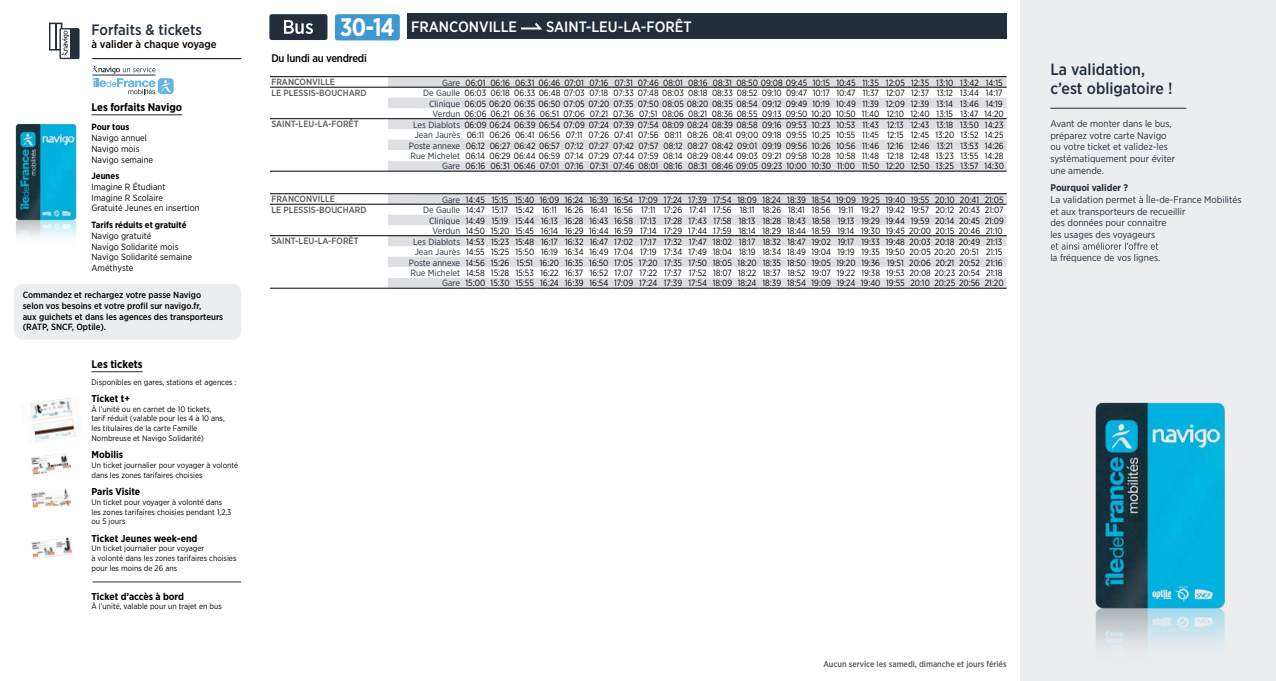
<style>
.page{position:relative;width:1276px;height:681px;background:#fff}
.page>*{position:absolute;margin:0;border:0;box-sizing:border-box;transform-origin:0 0}
.t1{font:700 25.2px "Gotham Narrow";color:#fff;scale:.9 1}
.t2{font:500 16.1px/19.4px "Gotham Narrow";color:#232f3b}
.t3{font:500 15px "Gotham Narrow";color:#fff}
.t4{font:500 15px "Gotham Narrow";color:#232f3b}
.t5{font:700 11px "Gotham Narrow";color:#000}
.t6{font:500 11px "Gotham Narrow";color:#000}
.t7{font:500 11px "Gotham Narrow";letter-spacing:-.02em;color:#000}
.t8{font:700 10px "Gotham Narrow";color:#000}
.t9{font:9.7px/11.6px "Gotham Narrow";color:#232f3b}
.t10{font:700 9.7px "Gotham Narrow";color:#232f3b}
.t11{font:9px/10.4px "Gotham Narrow";color:#000;text-align:right;scale:.95 1}
.t12{font:9px/10.8px "Gotham Narrow";color:#000}
.t13{font:500 9px/10.8px "Gotham Narrow";color:#000}
.t14{font:500 9px "Gotham Narrow";color:#58585a}
.t15{font:700 9px "Gotham Narrow";color:#000}
.t16{font:500 8.5px "Gotham Narrow";color:#58585a}
.t17{font:8px/9.6px "Gotham Narrow";color:#000}
.s1{color:#222e3b}
</style>
<div class="page">
<div style="left:269px;top:14px;width:58px;height:26px;background:#222e3b;border-radius:3px"></div>
<svg style="left:284px;top:20px;width:29px;height:14px"></svg>
<div style="left:407px;top:13px;width:599px;height:26px;background:#222e3b"></div>
<svg style="left:520px;top:23px;width:22px;height:7px"></svg>
<div style="left:335px;top:14px;width:65px;height:26px;background:#3d99d0;border-radius:3px"></div>
<svg style="left:388px;top:139px;width:618px;height:32px;fill:#dedfe3"></svg>
<svg style="left:388px;top:150px;width:618px;height:11px"></svg>
<hr style="left:270px;top:76px;width:118px;height:1px;background:#000">
<hr style="left:270px;top:171px;width:118px;height:1px;background:#000">
<hr style="left:388px;top:171px;width:75px;height:1px;background:#000">
<svg style="left:463px;top:171px;width:543px;height:1px"></svg>
<hr style="left:270px;top:87px;width:118px;height:1px;background:#000">
<hr style="left:270px;top:118px;width:118px;height:1px;background:#000">
<svg style="left:388px;top:76px;width:618px;height:53px"></svg>
<div style="left:388px;top:257px;width:618px;height:30px;background:#dedfe3"></div>
<svg style="left:388px;top:267px;width:618px;height:10px"></svg>
<hr style="left:270px;top:193px;width:118px;height:1px;background:#000">
<hr style="left:270px;top:287px;width:118px;height:1px;background:#000">
<hr style="left:388px;top:287px;width:75px;height:1px;background:#000">
<svg style="left:463px;top:287px;width:543px;height:1px"></svg>
<hr style="left:270px;top:204px;width:118px;height:1px;background:#000">
<hr style="left:270px;top:235px;width:118px;height:1px;background:#000">
<svg style="left:388px;top:193px;width:618px;height:53px"></svg>
<div style="left:1020px;top:0;width:256px;height:680px;background:#ecedef"></div>
<hr style="left:1050px;top:108px;width:136px;height:1px;background:#232f3b">
<svg style="left:1051px;top:242px;width:107px;height:7px"></svg>
<img style="left:1095px;top:402px;width:130px;height:246px">
<hr style="left:92px;top:581px;width:149px;height:1px;background:#232f3b">
<hr style="left:91px;top:114px;width:91px;height:1px;background:#232f3b">
<hr style="left:91px;top:371px;width:52px;height:1px;background:#232f3b">
<hr style="left:92px;top:58px;width:149px;height:1px;background:#000">
<img style="left:31px;top:453px;width:40px;height:19px">
<img style="left:33px;top:470px;width:18px;height:4px">
<img style="left:31px;top:488px;width:40px;height:20px">
<img style="left:33px;top:506px;width:17px;height:2px">
<img style="left:31px;top:537px;width:41px;height:22px">
<div style="left:14px;top:284px;width:227px;height:55px;background:#ecedef;border-radius:9px"></div>
<div style="left:49px;top:23px;width:13px;height:27px;border:2px solid #232f3b"></div>
<svg style="left:59px;top:28px;width:21px;height:31px"></svg>
<svg style="left:55px;top:24px;width:24px;height:34px"></svg>
<img style="left:15px;top:114px;width:107px;height:124px">
<img style="left:30px;top:398px;width:47px;height:44px">
<div style="left:158px;top:78px;width:16px;height:16px;background:#66b5e1;border-radius:4px"></div>
<svg style="left:92px;top:66px;width:79px;height:28px"></svg>
<hr style="left:92px;top:75px;width:63px;height:1px;background:#222e3b">
<h3 class="t4" style="left:91px;top:20px;width:112px">Forfaits &amp; tickets</h3>
<p class="t6" style="left:91px;top:37px;width:127px">à valider à chaque voyage</p>
<p class="t5" style="left:91px;top:100px;width:92px">Les forfaits Navigo</p>
<p class="t15" style="left:91px;top:121px;width:39px">Pour tous</p>
<p class="t12" style="left:91px;top:132px;width:63px">Navigo annuel<br>Navigo mois<br>Navigo semaine</p>
<p class="t15" style="left:91px;top:170px;width:29px">Jeunes</p>
<p class="t12" style="left:91px;top:181px;width:110px">Imagine R Étudiant<br>Imagine R Scolaire<br>Gratuité Jeunes en insertion</p>
<p class="t15" style="left:91px;top:219px;width:97px">Tarifs réduits et gratuité</p>
<p class="t12" style="left:91px;top:230px;width:102px">Navigo gratuité<br>Navigo Solidarité mois<br>Navigo Solidarité semaine<br>Améthyste</p>
<p class="t13" style="left:23px;top:289px;width:202px">Commandez et rechargez votre passe Navigo selon vos besoins et votre profil sur navigo.fr,<br>aux guichets et dans les agences des transporteurs (RATP, SNCF, Optile).</p>
<p class="t5" style="left:91px;top:356px;width:53px">Les tickets</p>
<p class="t17" style="left:91px;top:376px;width:146px">Disponibles en gares, stations et agences :</p>
<p class="t8" style="left:91px;top:392px;width:40px">Ticket t+</p>
<p class="t17" style="left:91px;top:404px;width:135px">À l’unité ou en carnet de 10 tickets, tarif réduit (valable pour les 4 à 10 ans, les titulaires de la carte Famille Nombreuse et Navigo Solidarité)</p>
<p class="t8" style="left:91px;top:448px;width:33px">Mobilis</p>
<p class="t17" style="left:91px;top:460px;width:148px">Un ticket journalier pour voyager à volonté dans les zones tarifaires choisies</p>
<p class="t8" style="left:91px;top:485px;width:50px">Paris Visite</p>
<p class="t17" style="left:91px;top:497px;width:141px">Un ticket pour voyager à volonté dans les zones tarifaires choisies pendant 1,2,3 ou 5 jours</p>
<p class="t8" style="left:91px;top:531px;width:107px">Ticket Jeunes week-end</p>
<p class="t17" style="left:91px;top:543px;width:146px">Un ticket journalier pour voyager<br>à volonté dans les zones tarifaires choisies pour les moins de 26 ans</p>
<p class="t8" style="left:91px;top:589px;width:94px">Ticket d’accès à bord</p>
<p class="t17" style="left:91px;top:601px;width:132px">À l’unité, valable pour un trajet en bus</p>
<h1 class="t1" style="left:340px;top:11px;width:62px">30-14</h1>
<p class="t7" style="left:271px;top:51px;width:97px">Du lundi au vendredi</p>
<p class="t14" style="left:271px;top:76px;width:65px">FRANCONVILLE</p>
<p class="t11" style="left:442px;top:77px;width:591px"><span class="s1">Gare</span> 06:01 06:16 06:31 06:46 07:01 07:16 07:31 07:46 08:01 08:16 08:31 08:50 09:08 09:45 10:15 10:45 11:35 12:05 12:35 13:10 13:42 14:15</p>
<p class="t14" style="left:271px;top:87px;width:97px">LE PLESSIS-BOUCHARD</p>
<p class="t11" style="left:423px;top:88px;width:613px"><span class="s1">De Gaulle</span> 06:03 06:18 06:33 06:48 07:03 07:18 07:33 07:48 08:03 08:18 08:33 08:52 09:10 09:47 10:17 10:47 11:37 12:07 12:37 13:12 13:44 14:17<br><span class="s1">Clinique</span> 06:05 06:20 06:35 06:50 07:05 07:20 07:35 07:50 08:05 08:20 08:35 08:54 09:12 09:49 10:19 10:49 11:39 12:09 12:39 13:14 13:46 14:19<br><span class="s1">Verdun</span> 06:06 06:21 06:36 06:51 07:06 07:21 07:36 07:51 08:06 08:21 08:36 08:55 09:13 09:50 10:20 10:50 11:40 12:10 12:40 13:15 13:47 14:20</p>
<p class="t14" style="left:271px;top:118px;width:89px">SAINT-LEU-LA-FORÊT</p>
<p class="t11" style="left:409px;top:119px;width:628px"><span class="s1">Les Diablots</span> 06:09 06:24 06:39 06:54 07:09 07:24 07:39 07:54 08:09 08:24 08:39 08:58 09:16 09:53 10:23 10:53 11:43 12:13 12:43 13:18 13:50 14:23<br><span class="s1">Jean Jaurès</span> 06:11 06:26 06:41 06:56 07:11 07:26 07:41 07:56 08:11 08:26 08:41 09:00 09:18 09:55 10:25 10:55 11:45 12:15 12:45 13:20 13:52 14:25<br><span class="s1">Poste annexe</span> 06:12 06:27 06:42 06:57 07:12 07:27 07:42 07:57 08:12 08:27 08:42 09:01 09:19 09:56 10:26 10:56 11:46 12:16 12:46 13:21 13:53 14:26<br><span class="s1">Rue Michelet</span> 06:14 06:29 06:44 06:59 07:14 07:29 07:44 07:59 08:14 08:29 08:44 09:03 09:21 09:58 10:28 10:58 11:48 12:18 12:48 13:23 13:55 14:28<br><span class="s1">Gare</span> 06:16 06:31 06:46 07:01 07:16 07:31 07:46 08:01 08:16 08:31 08:46 09:05 09:23 10:00 10:30 11:00 11:50 12:20 12:50 13:25 13:57 14:30</p>
<p class="t14" style="left:271px;top:193px;width:65px">FRANCONVILLE</p>
<p class="t11" style="left:442px;top:194px;width:593px"><span class="s1">Gare</span> 14:45 15:15 15:40 16:09 16:24 16:39 16:54 17:09 17:24 17:39 17:54 18:09 18:24 18:39 18:54 19:09 19:25 19:40 19:55 20:10 20:41 21:05</p>
<p class="t14" style="left:271px;top:204px;width:97px">LE PLESSIS-BOUCHARD</p>
<p class="t11" style="left:423px;top:205px;width:613px"><span class="s1">De Gaulle</span> 14:47 15:17 15:42 16:11 16:26 16:41 16:56 17:11 17:26 17:41 17:56 18:11 18:26 18:41 18:56 19:11 19:27 19:42 19:57 20:12 20:43 21:07<br><span class="s1">Clinique</span> 14:49 15:19 15:44 16:13 16:28 16:43 16:58 17:13 17:28 17:43 17:58 18:13 18:28 18:43 18:58 19:13 19:29 19:44 19:59 20:14 20:45 21:09<br><span class="s1">Verdun</span> 14:50 15:20 15:45 16:14 16:29 16:44 16:59 17:14 17:29 17:44 17:59 18:14 18:29 18:44 18:59 19:14 19:30 19:45 20:00 20:15 20:46 21:10</p>
<p class="t14" style="left:271px;top:235px;width:89px">SAINT-LEU-LA-FORÊT</p>
<p class="t11" style="left:409px;top:236px;width:627px"><span class="s1">Les Diablots</span> 14:53 15:23 15:48 16:17 16:32 16:47 17:02 17:17 17:32 17:47 18:02 18:17 18:32 18:47 19:02 19:17 19:33 19:48 20:03 20:18 20:49 21:13<br><span class="s1">Jean Jaurès</span> 14:55 15:25 15:50 16:19 16:34 16:49 17:04 17:19 17:34 17:49 18:04 18:19 18:34 18:49 19:04 19:19 19:35 19:50 20:05 20:20 20:51 21:15<br><span class="s1">Poste annexe</span> 14:56 15:26 15:51 16:20 16:35 16:50 17:05 17:20 17:35 17:50 18:05 18:20 18:35 18:50 19:05 19:20 19:36 19:51 20:06 20:21 20:52 21:16<br><span class="s1">Rue Michelet</span> 14:58 15:28 15:53 16:22 16:37 16:52 17:07 17:22 17:37 17:52 18:07 18:22 18:37 18:52 19:07 19:22 19:38 19:53 20:08 20:23 20:54 21:18<br><span class="s1">Gare</span> 15:00 15:30 15:55 16:24 16:39 16:54 17:09 17:24 17:39 17:54 18:09 18:24 18:39 18:54 19:09 19:24 19:40 19:55 20:10 20:25 20:56 21:20</p>
<h3 class="t3" style="left:411px;top:18px;width:107px">FRANCONVILLE</h3>
<h3 class="t3" style="left:546px;top:18px;width:147px">SAINT-LEU-LA-FORÊT</h3>
<p class="t16" style="left:823px;top:658px;width:185px">Aucun service les samedi, dimanche et jours fériés</p>
<h2 class="t2" style="left:1050px;top:59px;width:124px">La validation, c’est obligatoire !</h2>
<p class="t9" style="left:1050px;top:118px;width:126px">Avant de monter dans le bus, préparez votre carte Navigo ou votre ticket et validez-les systématiquement pour éviter une amende.</p>
<p class="t10" style="left:1050px;top:182px;width:79px">Pourquoi valider ?</p>
<p class="t9" style="left:1050px;top:193px;width:193px">La validation permet à Île-de-France Mobilités et aux transporteurs de recueillir<br>des données pour connaitre<br>les usages des voyageurs</p>
<p class="t9" style="left:1050px;top:252px;width:111px">la fréquence de vos lignes.</p>
</div>
